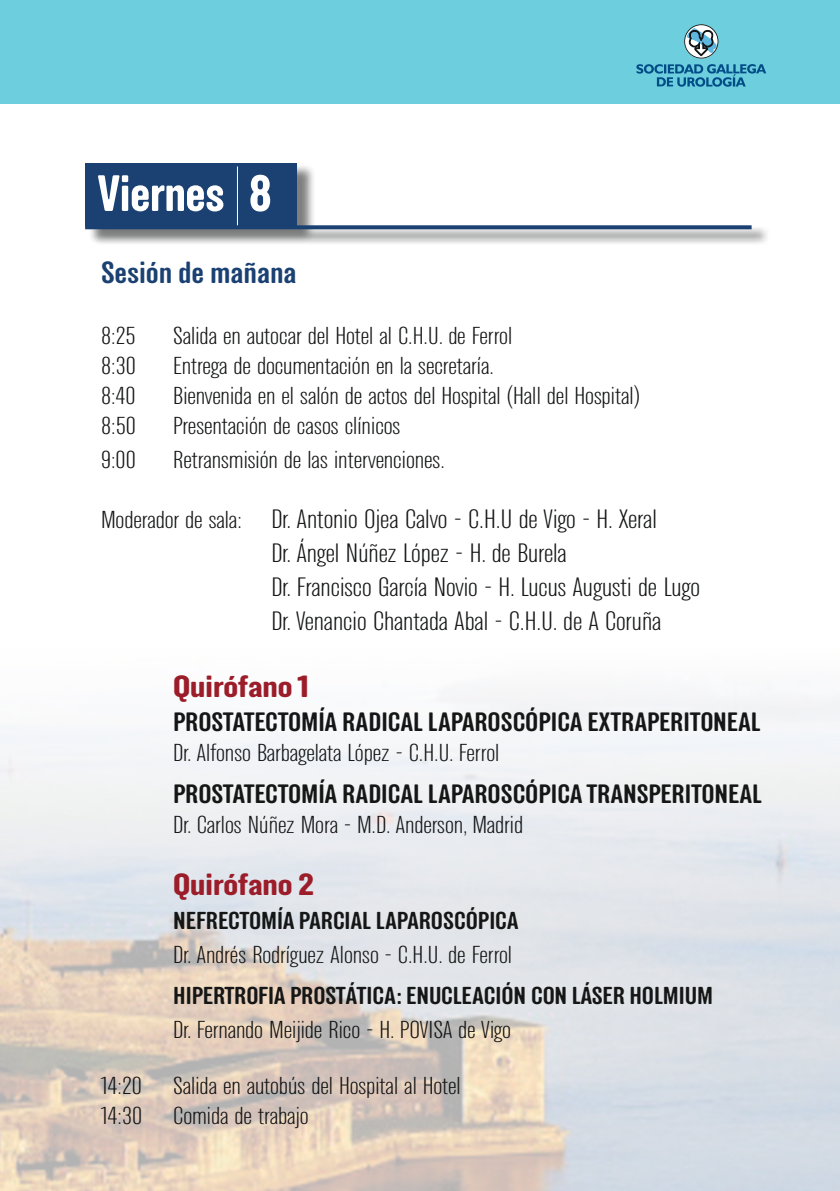
<style>
.page{position:relative;width:840px;height:1191px;background:#fff}
.page>*{position:absolute;margin:0;border:0;box-sizing:border-box;transform-origin:0 0}
.t1{font:700 50px "Elderkin";color:#fff}
.t2{font:700 30px "Elderkin";color:#9c1d2a;scale:1.2 1}
.t3{font:500 30px "Elderkin";color:#1b4173;scale:1.2 1}
.t4{font:300 26px/34px "Elderkin";color:#151616;scale:1.2 1}
.t5{font:500 26px "Elderkin";color:#151616;scale:1.2 1}
.t6{font:300 24px "Elderkin";color:#151616;scale:1.2 1}
.t7{font:500 24px "Elderkin";color:#151616;scale:1.2 1}
.s1{font-size:24px}
</style>
<div class="page">
<div style="left:0;top:0;width:839px;height:103px;background:#6dcfdd"></div>
<svg style="left:636px;top:24px;width:129px;height:63px"></svg>
<div style="left:88px;top:163px;width:227px;height:80px;background:#151616;opacity:.55"></div>
<div style="left:85px;top:163px;width:211px;height:63px;background:#1b4173"></div>
<hr style="left:237px;top:166px;width:1px;height:62px;background:#fff">
<div style="left:88px;top:225px;width:681px;height:20px;background:#151616;opacity:.75"></div>
<svg style="left:85px;top:225px;width:666px;height:4px;background:#264a79"></svg>
<h1 class="t1" style="left:98px;top:165px;width:176px">Viernes 8</h1>
<p class="t3" style="left:101px;top:255px;width:164px">Sesión de mañana</p>
<p class="t6" style="left:101px;top:322px;width:30px">8:25</p>
<p class="t6" style="left:173px;top:322px;width:284px">Salida en autocar del Hotel al C.H.U. de Ferrol</p>
<p class="t6" style="left:101px;top:352px;width:30px">8:30</p>
<p class="t6" style="left:173px;top:352px;width:268px">Entrega de documentación en la secretaría.</p>
<p class="t6" style="left:101px;top:382px;width:30px">8:40</p>
<p class="t6" style="left:173px;top:382px;width:390px">Bienvenida en el salón de actos del Hospital (Hall del Hospital)</p>
<p class="t6" style="left:101px;top:412px;width:30px">8:50</p>
<p class="t6" style="left:173px;top:412px;width:191px">Presentación de casos clínicos</p>
<p class="t6" style="left:101px;top:446px;width:30px">9:00</p>
<p class="t6" style="left:173px;top:446px;width:228px">Retransmisión de las intervenciones.</p>
<p class="t4" style="left:271px;top:502px;width:358px;text-indent:-170px"><span class="s1">Moderador de sala:</span> Dr. Antonio Ojea Calvo - C.H.U de Vigo - H. Xeral<br>Dr. Ángel Núñez López - H. de Burela<br>Dr. Francisco García Novio - H. Lucus Augusti de Lugo Dr. Venancio Chantada Abal - C.H.U. de A Coruña</p>
<p class="t2" style="left:173px;top:670px;width:114px">Quirófano 1</p>
<p class="t5" style="left:173px;top:707px;width:490px">PROSTATECTOMÍA RADICAL LAPAROSCÓPICA EXTRAPERITONEAL</p>
<p class="t6" style="left:173px;top:739px;width:273px">Dr. Alfonso Barbagelata López - C.H.U. Ferrol</p>
<p class="t5" style="left:173px;top:779px;width:491px">PROSTATECTOMÍA RADICAL LAPAROSCÓPICA TRANSPERITONEAL</p>
<p class="t6" style="left:173px;top:811px;width:293px">Dr. Carlos Núñez Mora - M.D. Anderson, Madrid</p>
<p class="t2" style="left:173px;top:867px;width:119px">Quirófano 2</p>
<p class="t7" style="left:173px;top:907px;width:289px">NEFRECTOMÍA PARCIAL LAPAROSCÓPICA</p>
<p class="t6" style="left:173px;top:941px;width:284px">Dr. Andrés Rodríguez Alonso - C.H.U. de Ferrol</p>
<p class="t7" style="left:173px;top:982px;width:451px">HIPERTROFIA PROSTÁTICA: ENUCLEACIÓN CON LÁSER HOLMIUM</p>
<p class="t6" style="left:173px;top:1016px;width:283px">Dr. Fernando Meijide Rico - H. POVISA de Vigo</p>
<p class="t6" style="left:101px;top:1072px;width:35px">14:20</p>
<p class="t6" style="left:173px;top:1072px;width:241px">Salida en autobús del Hospital al Hotel</p>
<p class="t6" style="left:101px;top:1102px;width:36px">14:30</p>
<p class="t6" style="left:173px;top:1102px;width:114px">Comida de trabajo</p>
</div>
